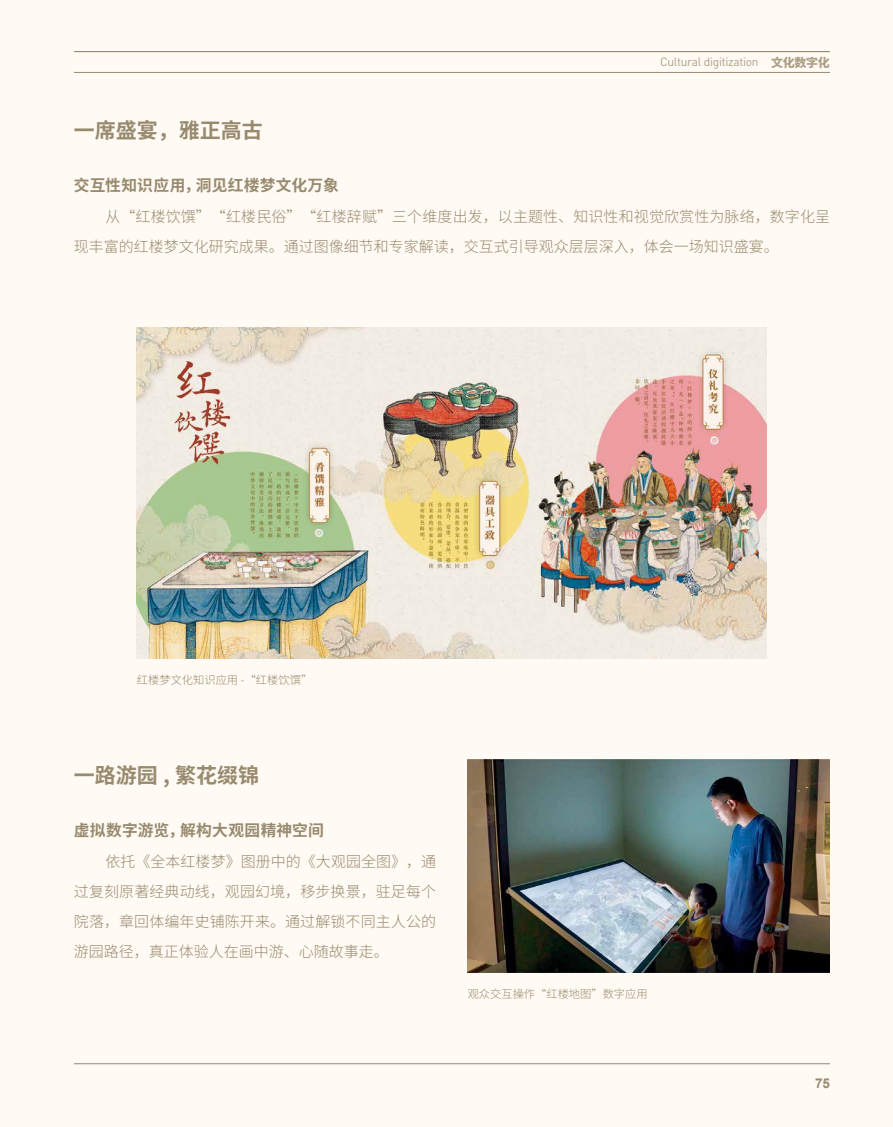
<style>
.page{position:relative;width:893px;height:1127px;background:#fffaf3}
.page>*{position:absolute;margin:0;border:0;box-sizing:border-box;transform-origin:0 0}
.t1{font:700 21px "Source Han Sans CN";color:#978a6e}
.t2{font:700 15.75px "Source Han Sans CN";letter-spacing:.015em;color:#978a6e}
.t3{font:300 15px/30px "Source Han Sans CN";letter-spacing:.005em;color:#978a6e}
.t4{font:700 13.5px "Arial";color:#978a6e}
.t5{font:12px "DIN";letter-spacing:-.025em;color:#aca088}
.t6{font:300 11.25px "Source Han Sans CN";color:#978a6e}
.s1{font-family:"Source Han Sans CN";font-weight:800}
</style>
<div class="page">
<img style="left:137px;top:327px;width:630px;height:331px">
<img style="left:468px;top:759px;width:362px;height:213px">
<hr style="left:74px;top:51px;width:756px;height:1px;background:#978a6e">
<hr style="left:74px;top:72px;width:756px;height:1px;background:#978a6e">
<hr style="left:74px;top:1063px;width:756px;height:1px;background:#978a6e">
<p class="t5" style="left:660px;top:55px;width:171px">Cultural digitization <span class="s1">文化数字化</span></p>
<h1 class="t1" style="left:74px;top:118px;width:191px">一席盛宴，雅正高古</h1>
<p class="t2" style="left:74px;top:176px;width:267px">交互性知识应用，洞见红楼梦文化万象</p>
<p class="t3" style="left:74px;top:202px;width:758px;text-indent:32px">从“红楼饮馔”“红楼民俗”“红楼辞赋”三个维度出发，以主题性、知识性和视觉欣赏性为脉络，数字化呈现丰富的红楼梦文化研究成果。通过图像细节和专家解读，交互式引导观众层层深入，体会一场知识盛宴。</p>
<p class="t6" style="left:137px;top:673px;width:177px">红楼梦文化知识应用 -“红楼饮馔”</p>
<h1 class="t1" style="left:74px;top:763px;width:187px">一路游园 , 繁花缀锦</h1>
<p class="t2" style="left:74px;top:821px;width:251px">虚拟数字游览，解构大观园精神空间</p>
<p class="t3" style="left:74px;top:847px;width:364px;text-align:justify;text-indent:32px">依托《全本红楼梦》图册中的《大观园全图》，通过复刻原著经典动线，观园幻境，移步换景，驻足每个院落，章回体编年史铺陈开来。通过解锁不同主人公的游园路径，真正体验人在画中游、心随故事走。</p>
<p class="t6" style="left:468px;top:987px;width:181px">观众交互操作“红楼地图”数字应用</p>
<p class="t4" style="left:815px;top:1073px;width:16px">75</p>
</div>
